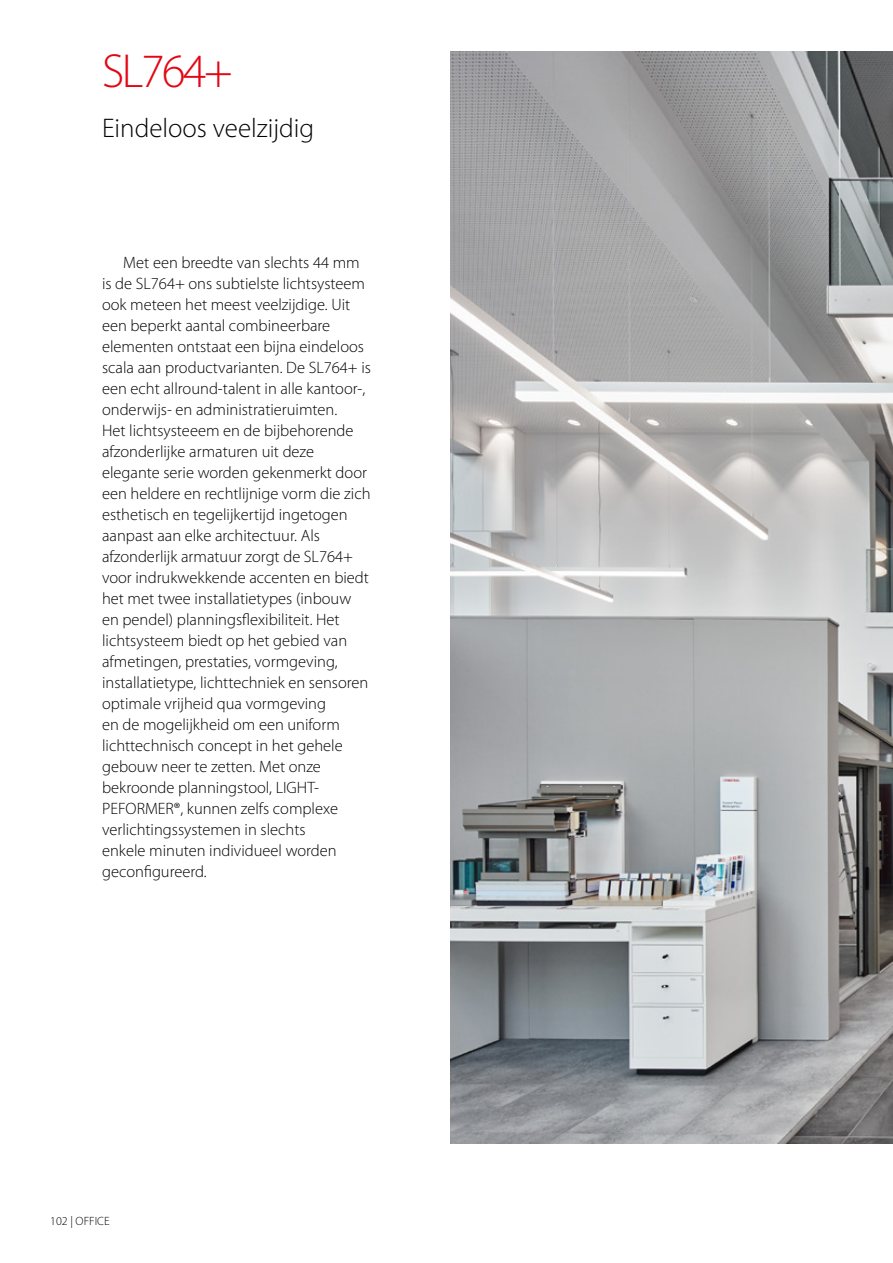
<style>
.page{position:relative;width:893px;height:1263px;background:#fff}
.page>*{position:absolute;margin:0;border:0;box-sizing:border-box;transform-origin:0 0}
.t1{font:300 48px "Myriad Pro";letter-spacing:-.05em;color:#e30613}
.t2{font:300 27px "Myriad Pro";color:#000}
.t3{font:300 16.5px/21px "Myriad Pro";color:#000}
.t4{font:300 12px "Myriad Pro";color:#000}
</style>
<div class="page">
<img style="left:451px;top:51px;width:442px;height:1093px">
<h1 class="t1" style="left:102px;top:42px;width:132px">SL764+</h1>
<h2 class="t2" style="left:102px;top:112px;width:214px">Eindeloos veelzijdig</h2>
<p class="t3" style="left:102px;top:251px;width:270px;text-indent:21px">Met een breedte van slechts 44 mm is de SL764+ ons subtielste lichtsysteem ook meteen het meest veelzijdige. Uit een beperkt aantal combineerbare elementen ontstaat een bijna eindeloos scala aan productvarianten. De SL764+ is een echt allround-talent in alle kantoor-, onderwijs- en administratieruimten.<br>Het lichtsysteeem en de bijbehorende afzonderlijke armaturen uit deze elegante serie worden gekenmerkt door een heldere en rechtlijnige vorm die zich esthetisch en tegelijkertijd ingetogen aanpast aan elke architectuur. Als afzonderlijk armatuur zorgt de SL764+ voor indrukwekkende accenten en biedt het met twee installatietypes (inbouw en pendel) planningsflexibiliteit. Het lichtsysteem biedt op het gebied van afmetingen, prestaties, vormgeving, installatietype, lichttechniek en sensoren optimale vrijheid qua vormgeving<br>en de mogelijkheid om een uniform lichttechnisch concept in het gehele gebouw neer te zetten. Met onze bekroonde planningstool, LIGHT-PEFORMER®, kunnen zelfs complexe verlichtingssystemen in slechts<br>enkele minuten individueel worden geconfigureerd.</p>
<p class="t4" style="left:50px;top:1214px;width:61px">102 | OFFICE</p>
</div>
